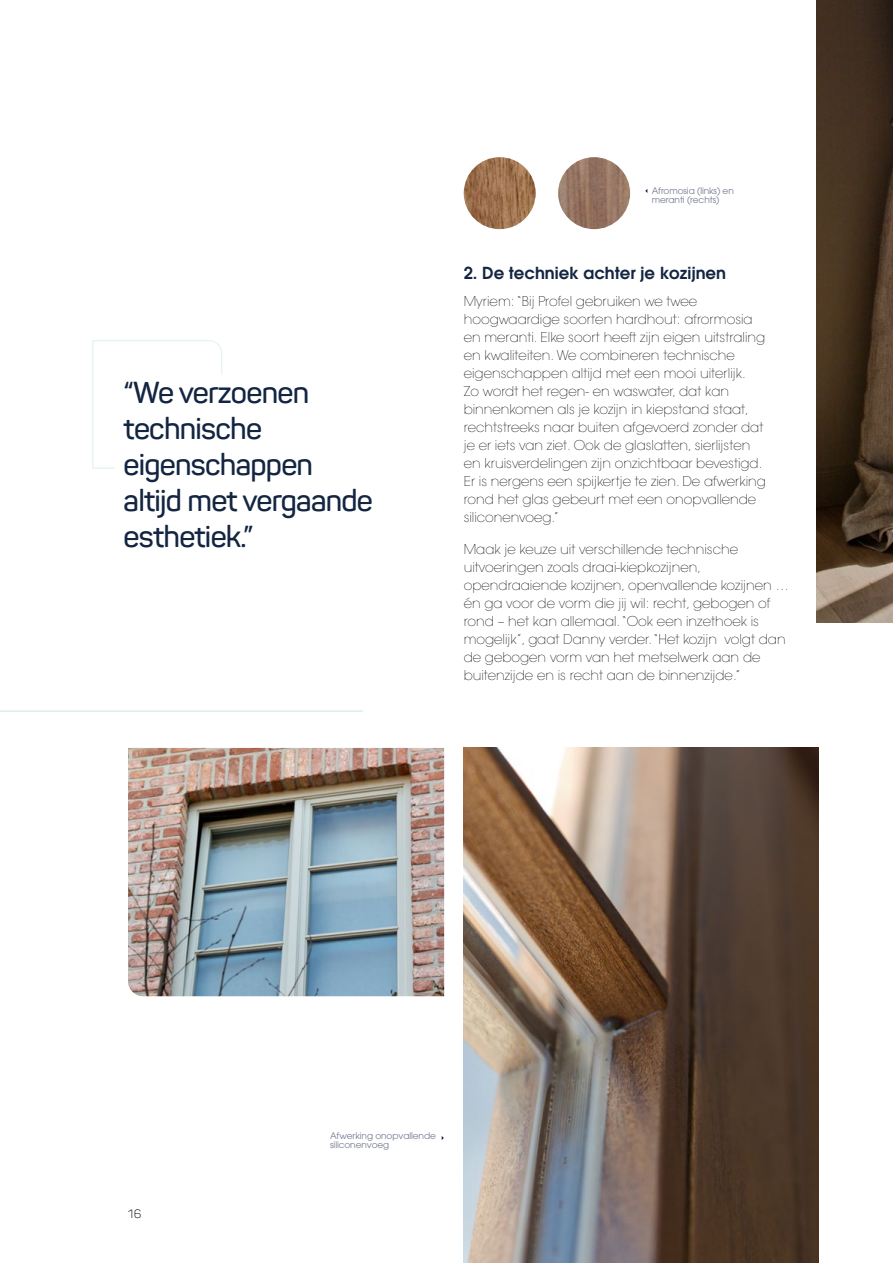
<style>
.page{position:relative;width:893px;height:1263px;background:#fff}
.page>*{position:absolute;margin:0;border:0;box-sizing:border-box;transform-origin:0 0}
.t1{font:600 30px/36px "Panton";letter-spacing:-.025em;color:#132541}
.Tussentitel{font:600 16.5px "Avant Garde LT";color:#132541}
.Body{font:200 13.5px/18px "Avant Garde LT";color:#000}
.t2{font:12px "Panton Trial Light";color:#000}
.Subtitle_2{font:9px/9px "ITC Avant Garde Pro";letter-spacing:-.01em;color:#757a92}
</style>
<div class="page">
<hr style="left:0;top:710px;width:363px;height:2px;background:#dfefec">
<img style="left:816px;top:0;width:77px;height:622px">
<img style="left:464px;top:748px;width:354px;height:515px">
<img style="left:128px;top:748px;width:316px;height:248px">
<svg style="left:92px;top:340px;width:130px;height:129px"></svg>
<img style="left:464px;top:157px;width:72px;height:72px;border-radius:36px">
<img style="left:558px;top:157px;width:72px;height:72px;border-radius:36px">
<p class="t1" style="left:124px;top:374px;width:251px">“We verzoenen technische eigenschappen altijd met vergaande esthetiek.”</p>
<p class="Subtitle_2" style="left:652px;top:186px;width:84px">Afromosia (links) en meranti (rechts)</p>
<p class="Tussentitel" style="left:464px;top:262px;width:264px">2. De techniek achter je kozijnen</p>
<p class="Body" style="left:464px;top:293px;width:304px">Myriem: “Bij Profel gebruiken we twee hoogwaardige soorten hardhout: afrormosia en meranti. Elke soort heeft zijn eigen uitstraling en kwaliteiten. We combineren technische eigenschappen altijd met een mooi uiterlijk.<br>Zo wordt het regen- en waswater, dat kan binnenkomen als je kozijn in kiepstand staat, rechtstreeks naar buiten afgevoerd zonder dat je er iets van ziet. Ook de glaslatten, sierlijsten en kruisverdelingen zijn onzichtbaar bevestigd.<br>Er is nergens een spijkertje te zien. De afwerking rond het glas gebeurt met een onopvallende siliconenvoeg.”</p>
<p class="Body" style="left:464px;top:540px;width:327px">Maak je keuze uit verschillende technische uitvoeringen zoals draai-kiepkozijnen, opendraaiende kozijnen, openvallende kozijnen … én ga voor de vorm die jij wil: recht, gebogen of rond – het kan allemaal. “Ook een inzethoek is mogelijk”, gaat Danny verder. “Het kozijn volgt dan de gebogen vorm van het metselwerk aan de buitenzijde en is recht aan de binnenzijde.”</p>
<p class="t2" style="left:128px;top:1207px;width:15px">16</p>
<p class="Subtitle_2" style="left:330px;top:1131px;width:107px">Afwerking onopvallende siliconenvoeg</p>
</div>
